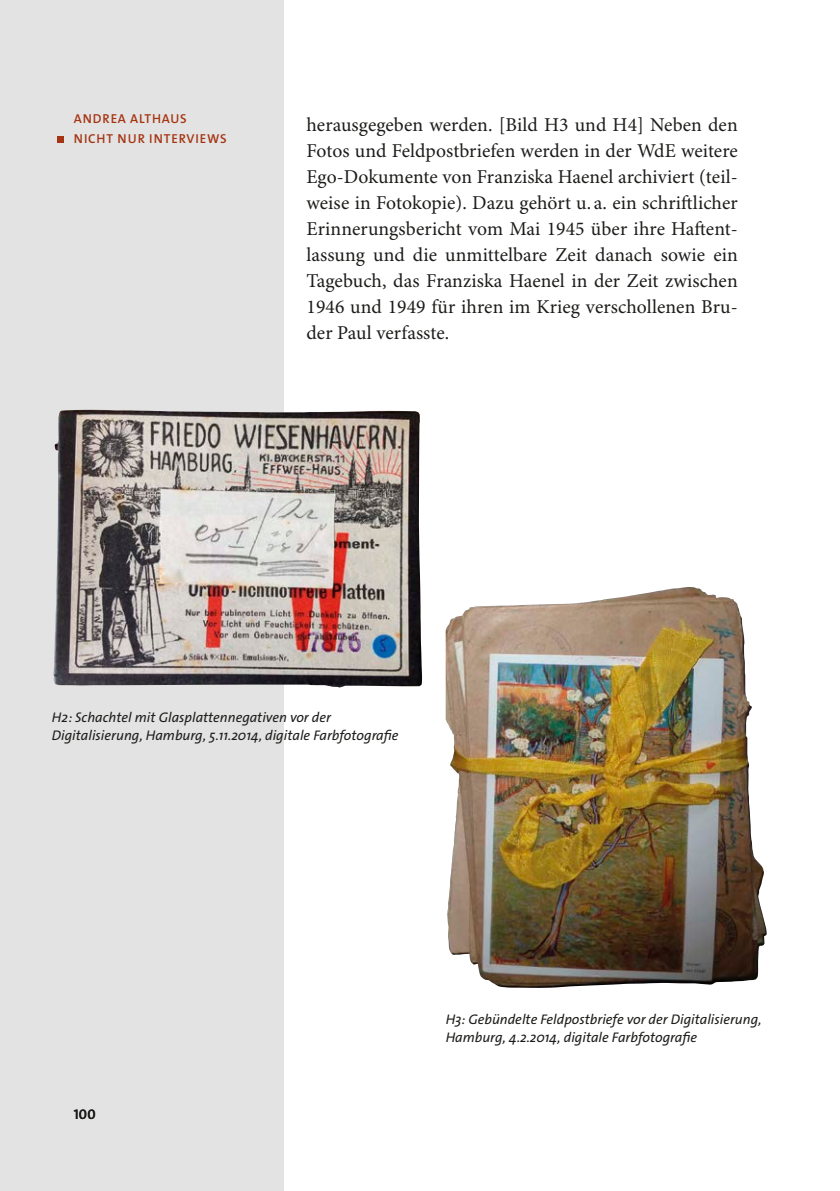
<style>
.page{position:relative;width:840px;height:1191px;background:#fff}
.page>*{position:absolute;margin:0;border:0;box-sizing:border-box;transform-origin:0 0}
.t1{font:19.6px/26px "Minion Pro";letter-spacing:.005em;color:#1c1c1a;text-align:justify}
.t2{font:italic 14px/18px "The Sans Os F";color:#1c1c1a}
.t3{font:600 14px "The Sans Os F";color:#1c1c1a}
.t4{font:600 13px/20px "The Sans Os F";letter-spacing:.065em;color:#a53512}
</style>
<div class="page">
<div style="left:0;top:0;width:283px;height:1191px;background:#e3e3e3"></div>
<div style="left:57px;top:136px;width:6px;height:7px;background:#a53512"></div>
<img style="left:53px;top:410px;width:369px;height:277px">
<img style="left:445px;top:588px;width:313px;height:400px">
<p class="t4" style="left:74px;top:109px;width:154px">ANDREA ALTHAUS<br>NICHT NUR INTERVIEWS</p>
<p class="t1" style="left:306px;top:112px;width:432px">herausgegeben werden. [Bild H3 und H4] Neben den Fotos und Feldpostbriefen werden in der WdE weitere Ego-Dokumente von Franziska Haenel archiviert (teil&shy;weise in Fotokopie). Dazu gehört u. a. ein schriftlicher Erinnerungsbericht vom Mai 1945 über ihre Haftent&shy;lassung und die unmittelbare Zeit danach sowie ein Tagebuch, das Franziska Haenel in der Zeit zwischen 1946 und 1949 für ihren im Krieg verschollenen Bru&shy;der Paul verfasste.</p>
<p class="t2" style="left:52px;top:708px;width:348px">H2: Schachtel mit Glasplattennegativen vor der<br>Digitalisierung, Hamburg, 5.11.2014, digitale Farbfotografie</p>
<p class="t3" style="left:74px;top:1105px;width:23px">100</p>
<p class="t2" style="left:445px;top:1010px;width:317px">H3: Gebündelte Feldpostbriefe vor der Digitalisierung,<br>Hamburg, 4.2.2014, digitale Farbfotografie</p>
</div>
